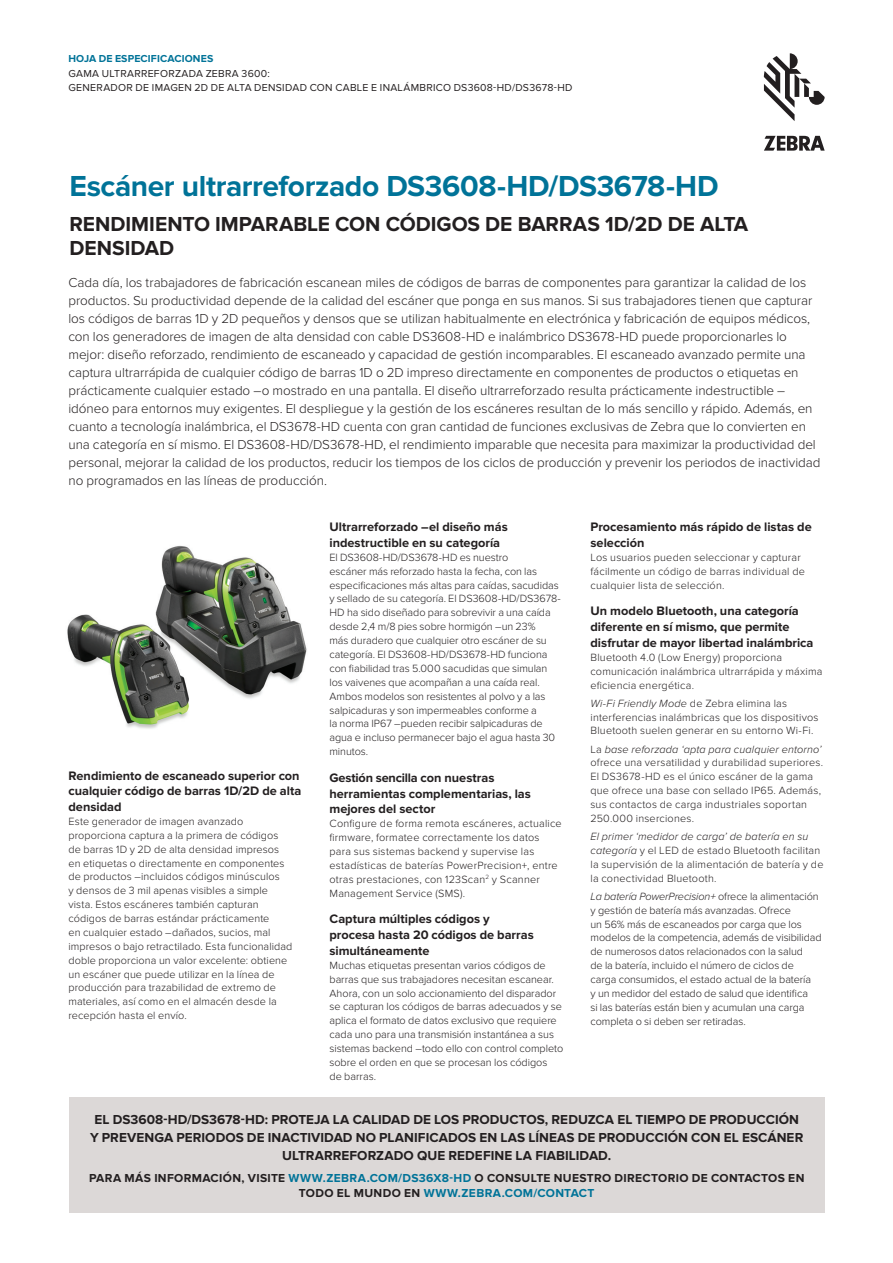
<style>
.page{position:relative;width:893px;height:1263px;background:#fff}
.page>*{position:absolute;margin:0;border:0;box-sizing:border-box;transform-origin:0 0}
.Title_Headline{font:700 30px "Proxima Nova";letter-spacing:-.015em;color:#007398}
.Title_Subhead{font:700 21px/24px "Proxima Nova";color:#231f20}
.Intro_Body_Copy{font:300 13.5px/18px "Proxima Nova";letter-spacing:-.005em;color:#231f20}
.Callout_1{font:700 13.5px/18px "Proxima Nova";letter-spacing:.005em;color:#231f20;text-align:center}
.Heading_2{font:700 12.75px/15.8px "Proxima Nova";color:#231f20}
.Call_to_Action{font:700 12px/15.3px "Proxima Nova";letter-spacing:.03em;color:#231f20;text-align:center}
.Body_copy{font:300 10.8px/13.8px "Proxima Nova";letter-spacing:.005em;color:#231f20}
.Zebra_Product_Descri{font:10.5px/14.2px "Proxima Nova";letter-spacing:.025em;color:#231f20}
.Zebra_Asset_Name{font:700 10.5px "Proxima Nova";letter-spacing:.01em;color:#007398}
.s1{font-style:italic}
.s2{color:#007398}
</style>
<div class="page">
<svg style="left:764px;top:54px;width:61px;height:67px"></svg>
<svg style="left:764px;top:136px;width:61px;height:15px"></svg>
<img style="left:67px;top:545px;width:240px;height:184px">
<div style="left:69px;top:1097px;width:755px;height:116px;background:#dcd8d7"></div>
<p class="Zebra_Asset_Name" style="left:68px;top:53px;width:146px">HOJA DE ESPECIFICACIONES</p>
<p class="Zebra_Product_Descri" style="left:68px;top:66px;width:506px">GAMA ULTRARREFORZADA ZEBRA 3600:<br>GENERADOR DE IMAGEN 2D DE ALTA DENSIDAD CON CABLE E INALÁMBRICO DS3608-HD/DS3678-HD</p>
<p class="Title_Headline" style="left:69px;top:169px;width:651px">Escáner ultrarreforzado DS3608-HD/DS3678-HD</p>
<p class="Title_Subhead" style="left:69px;top:212px;width:680px">RENDIMIENTO IMPARABLE CON CÓDIGOS DE BARRAS 1D/2D DE ALTA<br>DENSIDAD</p>
<p class="Intro_Body_Copy" style="left:68px;top:273px;width:754px">Cada día, los trabajadores de fabricación escanean miles de códigos de barras de componentes para garantizar la calidad de los productos. Su productividad depende de la calidad del escáner que ponga en sus manos. Si sus trabajadores tienen que capturar los códigos de barras 1D y 2D pequeños y densos que se utilizan habitualmente en electrónica y fabricación de equipos médicos, con los generadores de imagen de alta densidad con cable DS3608-HD e inalámbrico DS3678-HD puede proporcionarles lo mejor: diseño reforzado, rendimiento de escaneado y capacidad de gestión incomparables. El escaneado avanzado permite una captura ultrarrápida de cualquier código de barras 1D o 2D impreso directamente en componentes de productos o etiquetas en prácticamente cualquier estado –o mostrado en una pantalla. El diseño ultrarreforzado resulta prácticamente indestructible – idóneo para entornos muy exigentes. El despliegue y la gestión de los escáneres resultan de lo más sencillo y rápido. Además, en cuanto a tecnología inalámbrica, el DS3678-HD cuenta con gran cantidad de funciones exclusivas de Zebra que lo convierten en una categoría en sí mismo. El DS3608-HD/DS3678-HD, el rendimiento imparable que necesita para maximizar la productividad del personal, mejorar la calidad de los productos, reducir los tiempos de los ciclos de producción y prevenir los periodos de inactividad no programados en las líneas de producción.</p>
<p class="Heading_2" style="left:68px;top:768px;width:234px">Rendimiento de escaneado superior con cualquier código de barras 1D/2D de alta densidad</p>
<p class="Body_copy" style="left:68px;top:814px;width:226px">Este generador de imagen avanzado proporciona captura a la primera de códigos de barras 1D y 2D de alta densidad impresos en etiquetas o directamente en componentes de productos –incluidos códigos minúsculos<br>y densos de 3 mil apenas visibles a simple vista. Estos escáneres también capturan códigos de barras estándar prácticamente<br>en cualquier estado –dañados, sucios, mal impresos o bajo retractilado. Esta funcionalidad doble proporciona un valor excelente: obtiene un escáner que puede utilizar en la línea de producción para trazabilidad de extremo de materiales, así como en el almacén desde la recepción hasta el envío.</p>
<p class="Heading_2" style="left:329px;top:519px;width:180px">Ultrarreforzado –el diseño más indestructible en su categoría</p>
<p class="Body_copy" style="left:329px;top:550px;width:233px">El DS3608-HD/DS3678-HD es nuestro<br>escáner más reforzado hasta la fecha, con las especificaciones más altas para caídas, sacudidas y sellado de su categoría. El DS3608-HD/DS3678- HD ha sido diseñado para sobrevivir a una caída desde 2,4 m/8 pies sobre hormigón –un 23%<br>más duradero que cualquier otro escáner de su categoría. El DS3608-HD/DS3678-HD funciona con fiabilidad tras 5.000 sacudidas que simulan los vaivenes que acompañan a una caída real.<br>Ambos modelos son resistentes al polvo y a las salpicaduras y son impermeables conforme a<br>la norma IP67 –pueden recibir salpicaduras de agua e incluso permanecer bajo el agua hasta 30 minutos.</p>
<p class="Heading_2" style="left:329px;top:770px;width:203px">Gestión sencilla con nuestras herramientas complementarias, las mejores del sector</p>
<p class="Body_copy" style="left:329px;top:817px;width:234px">Configure de forma remota escáneres, actualice firmware, formatee correctamente los datos para sus sistemas backend y supervise las estadísticas de baterías PowerPrecision+, entre otras prestaciones, con 123Scan<sup>2</sup> y Scanner Management Service (SMS).</p>
<p class="Heading_2" style="left:329px;top:911px;width:206px">Captura múltiples códigos y procesa hasta 20 códigos de barras simultáneamente</p>
<p class="Body_copy" style="left:329px;top:958px;width:235px">Muchas etiquetas presentan varios códigos de barras que sus trabajadores necesitan escanear.<br>Ahora, con un solo accionamiento del disparador se capturan los códigos de barras adecuados y se aplica el formato de datos exclusivo que requiere cada uno para una transmisión instantánea a sus sistemas backend –todo ello con control completo sobre el orden en que se procesan los códigos<br>de barras.</p>
<p class="Heading_2" style="left:590px;top:519px;width:223px">Procesamiento más rápido de listas de selección</p>
<p class="Body_copy" style="left:590px;top:550px;width:216px">Los usuarios pueden seleccionar y capturar fácilmente un código de barras individual de cualquier lista de selección.</p>
<p class="Heading_2" style="left:590px;top:603px;width:225px">Un modelo Bluetooth, una categoría diferente en sí mismo, que permite disfrutar de mayor libertad inalámbrica</p>
<p class="Body_copy" style="left:590px;top:650px;width:233px">Bluetooth 4.0 (Low Energy) proporciona comunicación inalámbrica ultrarrápida y máxima eficiencia energética.</p>
<p class="Body_copy" style="left:590px;top:696px;width:230px"><span class="s1">Wi-Fi Friendly Mode</span> de Zebra elimina las interferencias inalámbricas que los dispositivos<br>Bluetooth suelen generar en su entorno Wi-Fi.</p>
<p class="Body_copy" style="left:590px;top:742px;width:234px">La <span class="s1">base reforzada ‘apta para cualquier entorno’ </span>ofrece una versatilidad y durabilidad superiores.<br>El DS3678-HD es el único escáner de la gama que ofrece una base con sellado IP65. Además, sus contactos de carga industriales soportan 250.000 inserciones.</p>
<p class="Body_copy" style="left:590px;top:830px;width:234px"><span class="s1">El primer ‘medidor de carga’ de batería en su categoría</span> y el LED de estado Bluetooth facilitan la supervisión de la alimentación de batería y de la conectividad Bluetooth.</p>
<p class="Body_copy" style="left:590px;top:889px;width:233px"><span class="s1">La batería PowerPrecision+</span> ofrece la alimentación y gestión de batería más avanzadas. Ofrece<br>un 56% más de escaneados por carga que los modelos de la competencia, además de visibilidad de numerosos datos relacionados con la salud<br>de la batería, incluido el número de ciclos de carga consumidos, el estado actual de la batería<br>y un medidor del estado de salud que identifica<br>si las baterías están bien y acumulan una carga completa o si deben ser retiradas.</p>
<p class="Callout_1" style="left:90px;top:1111px;width:715px">EL DS3608-HD/DS3678-HD: PROTEJA LA CALIDAD DE LOS PRODUCTOS, REDUZCA EL TIEMPO DE PRODUCCIÓN<br>Y PREVENGA PERIODOS DE INACTIVIDAD NO PLANIFICADOS EN LAS LÍNEAS DE PRODUCCIÓN CON EL ESCÁNER<br>ULTRARREFORZADO QUE REDEFINE LA FIABILIDAD.</p>
<p class="Call_to_Action" style="left:89px;top:1171px;width:717px">PARA MÁS INFORMACIÓN, VISITE <span class="s2">WWW.ZEBRA.COM/DS36X8-HD</span> O CONSULTE NUESTRO DIRECTORIO DE CONTACTOS EN<br>TODO EL MUNDO EN <span class="s2">WWW.ZEBRA.COM/CONTACT</span></p>
</div>
